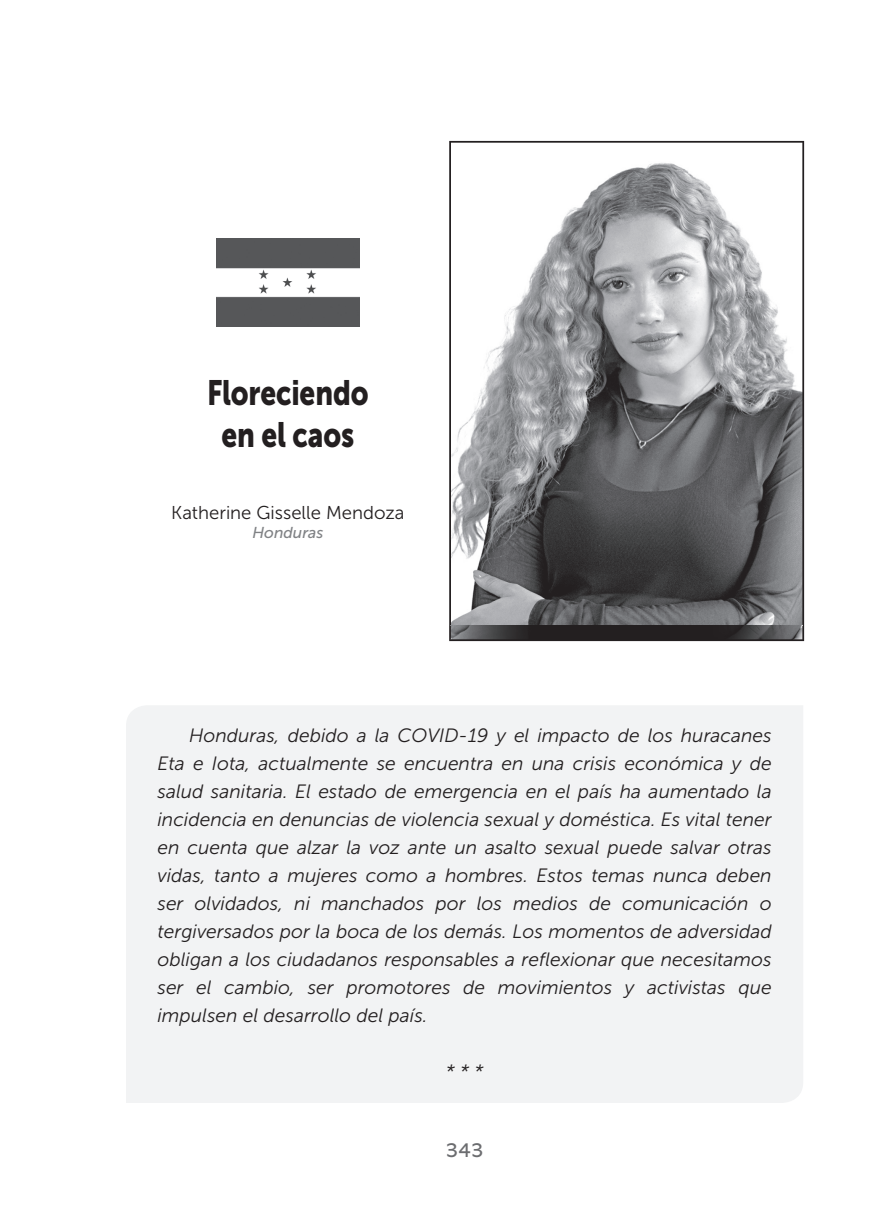
<style>
.page{position:relative;width:882px;height:1229px;background:#fff}
.page>*{position:absolute;margin:0;border:0;box-sizing:border-box;transform-origin:0 0}
.t1{font:35px/42px "Museo Sans 900";letter-spacing:-.005em;color:#231f20;text-align:center;scale:.8 1}
.t2{font:21px "Abadi PL";color:#6c6d70}
.t3{font:italic 19.25px/28px "Museo Sans 300";color:#231f20;text-align:justify}
.t4{font:18.55px "Museo Sans 300";color:#231f20}
.t5{font:italic 15.75px "Museo Sans 500";color:#808285}
</style>
<div class="page">
<img style="left:216px;top:238px;width:144px;height:88px">
<div style="left:126px;top:706px;width:677px;height:396px;background:#f2f3f4"></div>
<svg style="left:449px;top:141px;width:355px;height:500px"></svg>
<img style="left:626px;top:626px;width:177px;height:14px">
<img style="left:450px;top:626px;width:176px;height:14px">
<h1 class="t1" style="left:207px;top:371px;width:203px">Floreciendo en el caos</h1>
<p class="t4" style="left:171px;top:502px;width:235px">Katherine Gisselle Mendoza</p>
<p class="t5" style="left:252px;top:523px;width:73px">Honduras</p>
<p class="t3" style="left:158px;top:721px;width:616px;text-indent:32px">Honduras, debido a la COVID-19 y el impacto de los huracanes Eta e Iota, actualmente se encuentra en una crisis económica y de salud sanitaria. El estado de emergencia en el país ha aumentado la incidencia en denuncias de violencia sexual y doméstica. Es vital tener en cuenta que alzar la voz ante un asalto sexual puede salvar otras vidas, tanto a mujeres como a hombres. Estos temas nunca deben ser olvidados, ni manchados por los medios de comunicación o tergiversados por la boca de los demás. Los momentos de adversidad obligan a los ciudadanos responsables a reflexionar que necesitamos ser el cambio, ser promotores de movimientos y activistas que impulsen el desarrollo del país.</p>
<p class="t3" style="left:446px;top:1058px;width:39px">* * *</p>
<p class="t2" style="left:446px;top:1138px;width:40px">343</p>
</div>
